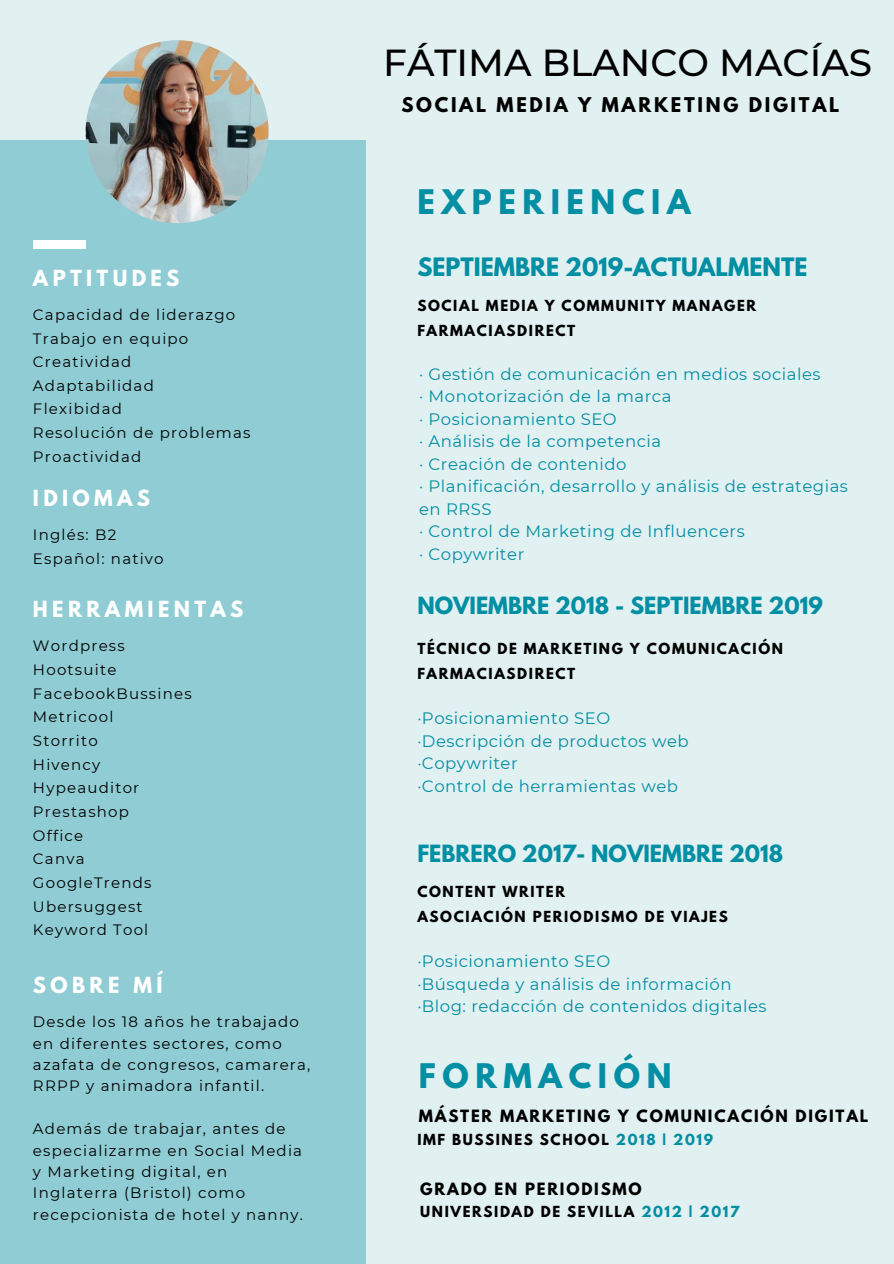
<style>
.page{position:relative;width:894px;height:1264px;background:#fff}
.page>*{position:absolute;margin:0;border:0;box-sizing:border-box;transform-origin:0 0}
.t1{font:500 37.5px "Montserrat";color:#000}
.t2{font:700 30px "League Spartan";letter-spacing:.22em;color:#028ea3}
.t3{font:700 22.5px "League Spartan";color:#028ea3}
.t4{font:700 21px "League Spartan";color:#028ea3}
.t5{font:700 19.65px "League Spartan";letter-spacing:.22em;color:#fff}
.t6{font:700 18px "League Spartan";letter-spacing:.15em;color:#000}
.t7{font:16.5px/22.5px "Montserrat";letter-spacing:.03em;color:#028ea3}
.t8{font:15px/21.5px "Montserrat";letter-spacing:.08em;color:#000}
.t9{font:700 15px "League Spartan";letter-spacing:.12em;color:#000}
.t10{font:700 13.5px/24.8px "League Spartan";letter-spacing:.12em;color:#000}
.s1{color:#028ea3}
</style>
<div class="page">
<div style="left:0;top:0;width:893px;height:1263px;background:#e1f0f1"></div>
<div style="left:0;top:140px;width:365px;height:1123px;background:#8fccd4"></div>
<div style="left:33px;top:240px;width:53px;height:8px;background:#fff"></div>
<img style="left:86px;top:40px;width:182px;height:183px;border-radius:50%">
<p class="t5" style="left:33px;top:268px;width:148px">APTITUDES</p>
<p class="t8" style="left:33px;top:304px;width:204px">Capacidad de liderazgo</p>
<p class="t8" style="left:33px;top:327px;width:157px">Trabajo en equipo</p>
<p class="t8" style="left:33px;top:351px;width:100px">Creatividad</p>
<p class="t8" style="left:33px;top:375px;width:122px">Adaptabilidad</p>
<p class="t8" style="left:33px;top:398px;width:90px">Flexibidad</p>
<p class="t8" style="left:33px;top:422px;width:219px">Resolución de problemas</p>
<p class="t8" style="left:33px;top:445px;width:110px">Proactividad</p>
<p class="t5" style="left:33px;top:488px;width:119px">IDIOMAS</p>
<p class="t8" style="left:33px;top:524px;width:85px">Inglés: B2</p>
<p class="t8" style="left:33px;top:547px;width:132px">Español: nativo</p>
<p class="t5" style="left:33px;top:599px;width:212px">HERRAMIENTAS</p>
<p class="t8" style="left:33px;top:635px;width:93px">Wordpress</p>
<p class="t8" style="left:33px;top:659px;width:85px">Hootsuite</p>
<p class="t8" style="left:33px;top:682px;width:160px">FacebookBussines</p>
<p class="t8" style="left:33px;top:706px;width:82px">Metricool</p>
<p class="t8" style="left:33px;top:730px;width:66px">Storrito</p>
<p class="t8" style="left:33px;top:753px;width:69px">Hivency</p>
<p class="t8" style="left:33px;top:777px;width:108px">Hypeauditor</p>
<p class="t8" style="left:33px;top:801px;width:98px">Prestashop</p>
<p class="t8" style="left:33px;top:824px;width:52px">Office</p>
<p class="t8" style="left:33px;top:848px;width:53px">Canva</p>
<p class="t8" style="left:33px;top:871px;width:120px">GoogleTrends</p>
<p class="t8" style="left:33px;top:895px;width:111px">Ubersuggest</p>
<p class="t8" style="left:33px;top:919px;width:117px">Keyword Tool</p>
<p class="t5" style="left:33px;top:974px;width:131px">SOBRE MÍ</p>
<p class="t8" style="left:33px;top:1011px;width:279px">Desde los 18 años he trabajado en diferentes sectores, como azafata de congresos, camarera,<br>RRPP y animadora infantil.</p>
<p class="t8" style="left:33px;top:1118px;width:271px">Además de trabajar, antes de especializarme en Social Media y Marketing digital, en<br>Inglaterra (Bristol) como recepcionista de hotel y nanny.</p>
<p class="t1" style="left:383px;top:40px;width:490px">FÁTIMA BLANCO MACÍAS</p>
<p class="t6" style="left:401px;top:96px;width:439px">SOCIAL MEDIA Y MARKETING DIGITAL</p>
<p class="t2" style="left:417px;top:187px;width:275px">EXPERIENCIA</p>
<p class="t3" style="left:417px;top:255px;width:391px">SEPTIEMBRE 2019-ACTUALMENTE</p>
<p class="t10" style="left:417px;top:295px;width:340px">SOCIAL MEDIA Y COMMUNITY MANAGER</p>
<p class="t10" style="left:417px;top:320px;width:159px">FARMACIASDIRECT</p>
<p class="t7" style="left:419px;top:362px;width:403px">· Gestión de comunicación en medios sociales</p>
<p class="t7" style="left:419px;top:385px;width:254px">· Monotorización de la marca</p>
<p class="t7" style="left:419px;top:407px;width:199px">· Posicionamiento SEO</p>
<p class="t7" style="left:419px;top:430px;width:243px">· Análisis de la competencia</p>
<p class="t7" style="left:419px;top:452px;width:209px">· Creación de contenido</p>
<p class="t7" style="left:419px;top:475px;width:430px">· Planificación, desarrollo y análisis de estrategias en RRSS</p>
<p class="t7" style="left:419px;top:520px;width:327px">· Control de Marketing de Influencers</p>
<p class="t7" style="left:419px;top:543px;width:107px">· Copywriter</p>
<p class="t4" style="left:417px;top:594px;width:407px">NOVIEMBRE 2018 - SEPTIEMBRE 2019</p>
<p class="t10" style="left:417px;top:638px;width:367px">TÉCNICO DE MARKETING Y COMUNICACIÓN<br>FARMACIASDIRECT</p>
<p class="t7" style="left:417px;top:707px;width:194px">·Posicionamiento SEO</p>
<p class="t7" style="left:417px;top:729px;width:273px">·Descripción de productos web</p>
<p class="t7" style="left:417px;top:752px;width:102px">·Copywriter</p>
<p class="t7" style="left:417px;top:774px;width:262px">·Control de herramientas web</p>
<p class="t4" style="left:417px;top:843px;width:367px">FEBRERO 2017- NOVIEMBRE 2018</p>
<p class="t10" style="left:417px;top:881px;width:149px">CONTENT WRITER</p>
<p class="t10" style="left:417px;top:905px;width:312px">ASOCIACIÓN PERIODISMO DE VIAJES</p>
<p class="t7" style="left:417px;top:950px;width:194px">·Posicionamiento SEO</p>
<p class="t7" style="left:417px;top:972px;width:315px">·Búsqueda y análisis de información</p>
<p class="t7" style="left:417px;top:995px;width:351px">·Blog: redacción de contenidos digitales</p>
<p class="t2" style="left:418px;top:1061px;width:254px">FORMACIÓN</p>
<p class="t9" style="left:418px;top:1108px;width:451px">MÁSTER MARKETING Y COMUNICACIÓN DIGITAL</p>
<p class="t10" style="left:417px;top:1128px;width:297px">IMF BUSSINES SCHOOL <span class="s1">2018 | 2019</span></p>
<p class="t9" style="left:420px;top:1181px;width:223px">GRADO EN PERIODISMO</p>
<p class="t10" style="left:420px;top:1201px;width:320px">UNIVERSIDAD DE SEVILLA <span class="s1">2012 | 2017</span></p>
</div>
